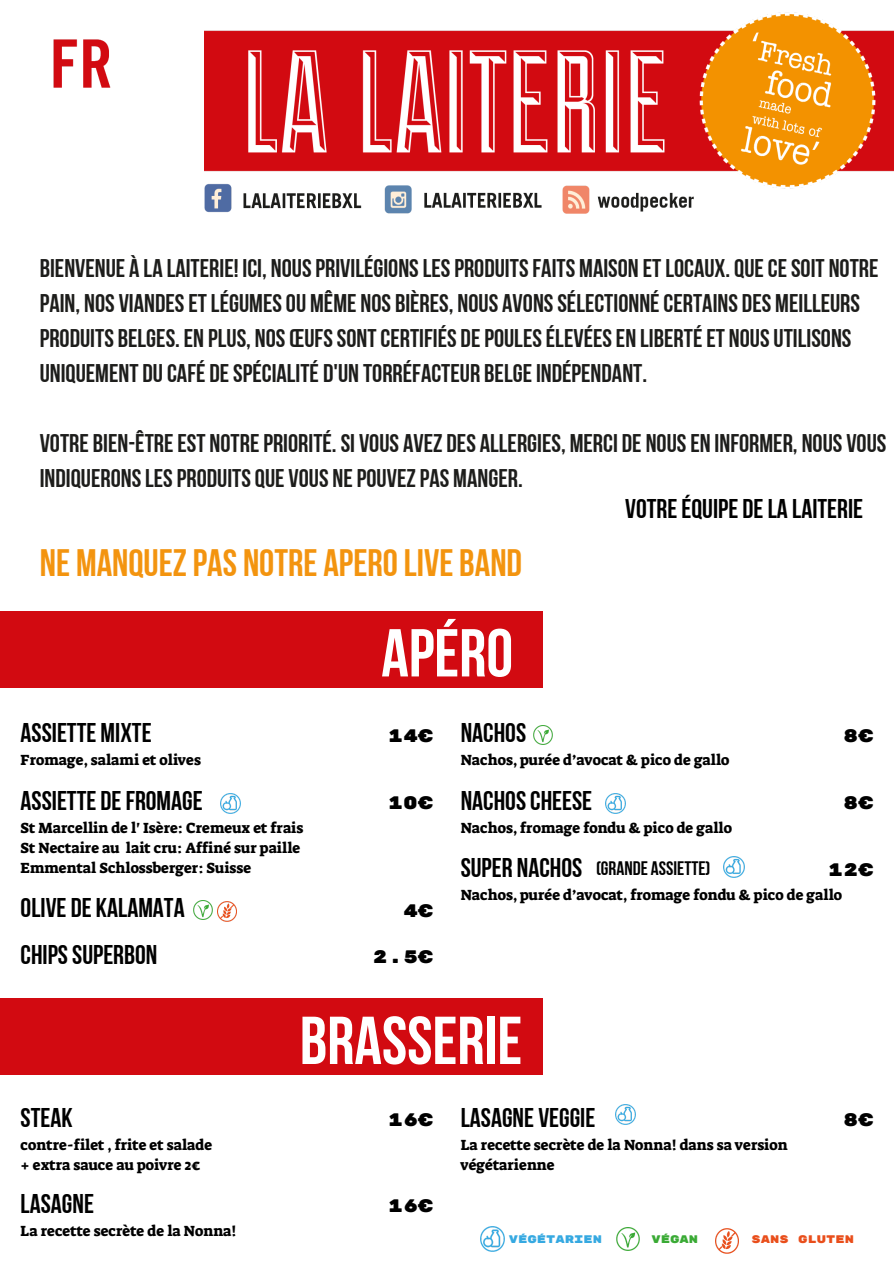
<style>
.page{position:relative;width:894px;height:1264px;background:#fff}
.page>*{position:absolute;margin:0;border:0;box-sizing:border-box;transform-origin:0 0}
.t1{font:67.5px "Bebas Neue Cyrillic";color:#fff}
.t2{font:38.1px "Bebas Neue Cyrillic";color:#f3940f}
.t3{font:27px "Bebas Neue Cyrillic";color:#000}
.t4{font:25.5px/35px "Bebas Neue Cyrillic";color:#1d1d1b}
.t5{font:19.5px "Bebas Neue Cyrillic";color:#000}
.t6{font:18px "Rubik Mono One";color:#000}
.t7{font:15px "Suez One";color:#000}
.t8{font:10.95px "Rubik Mono One";color:#36a9e1}
.t9{font:10.95px "Rubik Mono One";color:#e94e1b}
.t10{font:10.95px "Rubik Mono One";color:#3aaa35}
</style>
<div class="page">
<div style="left:0;top:611px;width:542px;height:76px;background:#d20a11"></div>
<img style="left:53px;top:12px;width:840px;height:202px">
<div style="left:0;top:998px;width:542px;height:77px;background:#d20a11"></div>
<img style="left:605px;top:793px;width:20px;height:20px">
<img style="left:723px;top:857px;width:20px;height:20px">
<img style="left:615px;top:1104px;width:20px;height:20px">
<img style="left:220px;top:793px;width:20px;height:20px">
<img style="left:533px;top:725px;width:19px;height:19px">
<img style="left:193px;top:900px;width:19px;height:19px">
<img style="left:217px;top:901px;width:19px;height:20px">
<img style="left:480px;top:1226px;width:25px;height:25px">
<img style="left:616px;top:1227px;width:23px;height:23px">
<img style="left:715px;top:1228px;width:23px;height:24px">
<p class="t4" style="left:40px;top:253px;width:840px">BIENVENUE À LA LAITERIE! ICI, NOUSPRIVILÉGIONSLESPRODUITSFAITS MAISON ETLOCAUX. QUECESOIT NOTRE PAIN, NOS VIANDESETLÉGUMESOU MÊME NOS BIÈRES, NOUS AVONSSÉLECTIONNÉCERTAINS DES MEILLEURS PRODUITS BELGES. EN PLUS, NOS ŒUFSSONTCERTIFIÉS DEPOULESÉLEVÉESEN LIBERTÉET NOUSUTILISONS UNIQUEMENT DUCAFÉ DESPÉCIALITÉ D'UN TORRÉFACTEUR BELGEINDÉPENDANT.</p>
<p class="t4" style="left:40px;top:428px;width:848px">VOTRE BIEN-ÊTREEST NOTREPRIORITÉ. SI VOUS AVEZ DES ALLERGIES, MERCI DE NOUSEN INFORMER, NOUS VOUS<br>INDIQUERONSLESPRODUITSQUE VOUS NEPOUVEZPAS MANGER.</p>
<p class="t2" style="left:40px;top:547px;width:483px">NE MANQUEZPAS NOTRE APEROLIVE BAND</p>
<p class="t1" style="left:381px;top:625px;width:133px">APÉRO</p>
<p class="t3" style="left:625px;top:497px;width:239px">VOTREÉQUIPE DELA LAITERIE</p>
<p class="t3" style="left:21px;top:722px;width:132px">ASSIETTE MIXTE</p>
<p class="t6" style="left:387px;top:725px;width:47px">14€</p>
<p class="t7" style="left:21px;top:750px;width:182px">Fromage, salami et olives</p>
<p class="t3" style="left:21px;top:789px;width:183px">ASSIETTE DEFROMAGE</p>
<p class="t6" style="left:387px;top:792px;width:47px">10€</p>
<p class="t7" style="left:21px;top:818px;width:284px">St Marcellin de l' Isère: Cremeux et frais</p>
<p class="t7" style="left:21px;top:838px;width:281px">St Nectaire au lait cru: Affiné sur paille</p>
<p class="t7" style="left:21px;top:858px;width:232px">Emmental Schlossberger: Suisse</p>
<p class="t3" style="left:21px;top:897px;width:165px">OLIVE DE KALAMATA</p>
<p class="t6" style="left:403px;top:900px;width:32px">4€</p>
<p class="t3" style="left:21px;top:943px;width:138px">CHIPSSUPERBON</p>
<p class="t6" style="left:372px;top:946px;width:63px">2.5€</p>
<p class="t3" style="left:460px;top:722px;width:67px">NACHOS</p>
<p class="t6" style="left:842px;top:725px;width:32px">8€</p>
<p class="t7" style="left:460px;top:750px;width:270px">Nachos, purée d’avocat &amp; pico de gallo</p>
<p class="t3" style="left:460px;top:789px;width:133px">NACHOSCHEESE</p>
<p class="t7" style="left:460px;top:818px;width:273px">Nachos, fromage fondu &amp; pico de gallo</p>
<p class="t3" style="left:460px;top:856px;width:123px">SUPER NACHOS</p>
<p class="t5" style="left:596px;top:860px;width:116px">(GRANDE ASSIETTE)</p>
<p class="t6" style="left:842px;top:792px;width:32px">8€</p>
<p class="t6" style="left:827px;top:859px;width:47px">12€</p>
<p class="t7" style="left:460px;top:885px;width:383px">Nachos, purée d’avocat, fromage fondu &amp; pico de gallo</p>
<p class="t1" style="left:300px;top:1013px;width:224px">BRASSERIE</p>
<p class="t3" style="left:21px;top:1106px;width:53px">STEAK</p>
<p class="t6" style="left:387px;top:1109px;width:47px">16€</p>
<p class="t7" style="left:21px;top:1134px;width:193px">contre-filet , frite et salade</p>
<p class="t7" style="left:21px;top:1154px;width:181px">+ extra sauce au poivre 2€</p>
<p class="t3" style="left:21px;top:1192px;width:75px">LASAGNE</p>
<p class="t6" style="left:387px;top:1195px;width:47px">16€</p>
<p class="t3" style="left:460px;top:1106px;width:136px">LASAGNE VEGGIE</p>
<p class="t7" style="left:460px;top:1134px;width:328px">La recette secrète de la Nonna! dans sa version</p>
<p class="t7" style="left:460px;top:1154px;width:95px">végétarienne</p>
<p class="t6" style="left:842px;top:1109px;width:32px">8€</p>
<p class="t7" style="left:21px;top:1220px;width:217px">La recette secrète de la Nonna!</p>
<p class="t8" style="left:508px;top:1232px;width:95px">VÉGÉTARIEN</p>
<p class="t10" style="left:651px;top:1232px;width:48px">VÉGAN</p>
<p class="t9" style="left:751px;top:1232px;width:104px">SANS GLUTEN</p>
</div>
